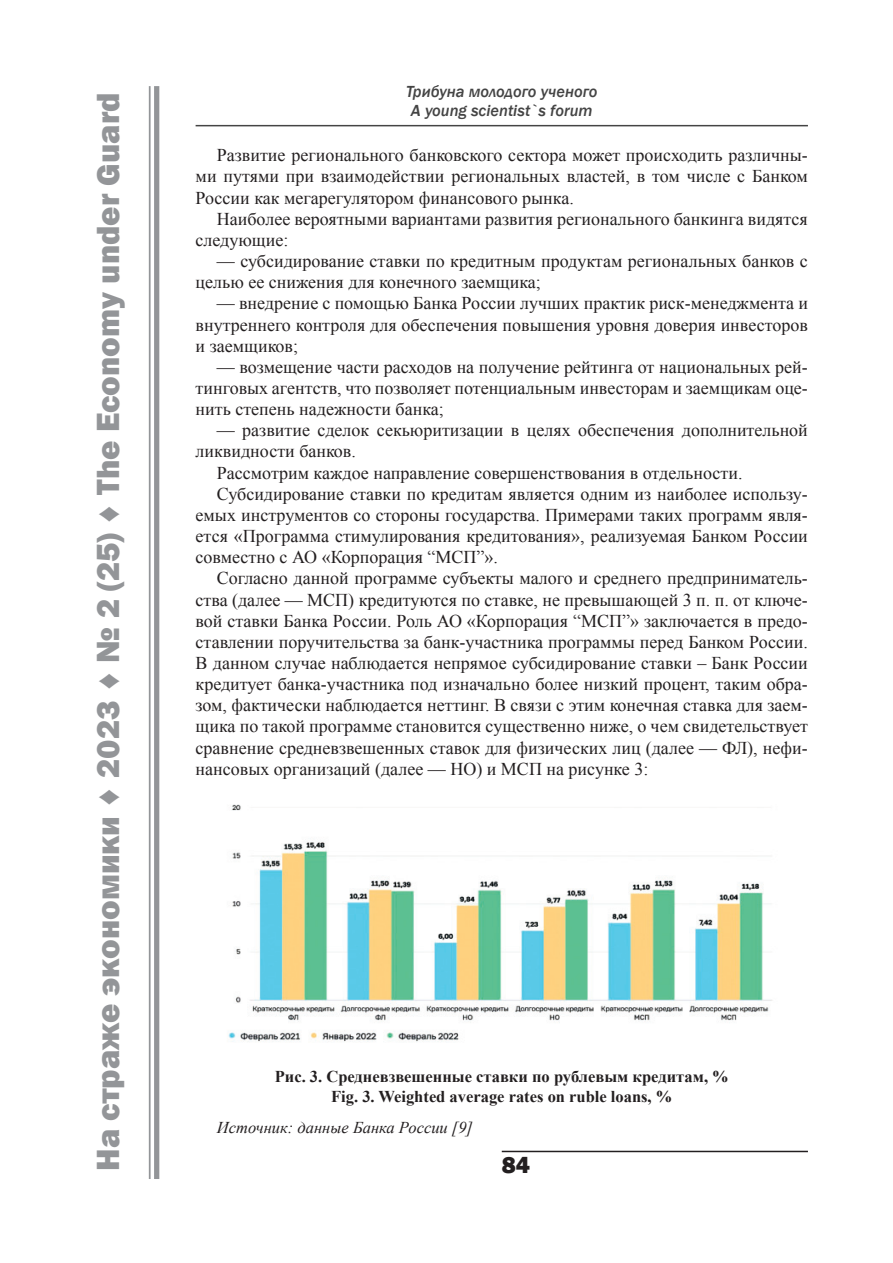
<style>
.page{position:relative;width:893px;height:1263px;background:#fff}
.page>*{position:absolute;margin:0;border:0;box-sizing:border-box;transform-origin:0 0}
.t1{font:800 33px "Franklin Gothic";color:#939598}
.t2{font:800 24px "Franklin Gothic";color:#231f20}
.BodyText{font:18px/21.1px "Times New Roman";color:#231f20;text-align:justify}
.Рисунок{font:700 16.5px "Times New Roman";color:#231f20}
.t3{font:italic 500 16.5px/19.8px "Franklin Gothic";color:#444}
.Источник{font:italic 16.5px "Times New Roman";color:#231f20}
</style>
<div class="page">
<hr style="left:502px;top:1151px;width:306px;height:1px;background:#231f20">
<div style="left:154px;top:86px;width:5px;height:1093px;background:#939598"></div>
<hr style="left:149px;top:86px;width:2px;height:1093px;background:#939598">
<hr style="left:196px;top:125px;width:612px;height:1px;background:#444">
<img style="left:228px;top:804px;width:544px;height:238px">
<h1 class="t1" style="left:87px;top:1171px;width:1080px;rotate:-90deg">На страже экономики ♦ 2023 ♦ № 2 (25) ♦ The Economy under Guard</h1>
<p class="t3" style="left:406px;top:81px;width:193px">Трибуна молодого ученого<br>A young scientist`s forum</p>
<p class="BodyText" style="left:196px;top:144px;width:614px;text-indent:21px">Развитие регионального банковского сектора может происходить различны&shy;ми путями при взаимодействии региональных властей, в том числе с Банком России как мегарегулятором финансового рынка.</p>
<p class="BodyText" style="left:196px;top:208px;width:614px;text-indent:21px">Наиболее вероятными вариантами развития регионального банкинга видятся следующие:</p>
<p class="BodyText" style="left:196px;top:250px;width:614px;text-indent:21px">— субсидирование ставки по кредитным продуктам региональных банков с целью ее снижения для конечного заемщика;</p>
<p class="BodyText" style="left:196px;top:292px;width:614px;text-indent:21px">— внедрение с помощью Банка России лучших практик риск-менеджмента и внутреннего контроля для обеспечения повышения уровня доверия инвесторов и заемщиков;</p>
<p class="BodyText" style="left:196px;top:356px;width:614px;text-indent:21px">— возмещение части расходов на получение рейтинга от национальных рей&shy;тинговых агентств, что позволяет потенциальным инвесторам и заемщикам оце&shy;нить степень надежности банка;</p>
<p class="BodyText" style="left:196px;top:419px;width:614px;text-indent:21px">— развитие сделок секьюритизации в целях обеспечения дополнительной ликвидности банков.</p>
<p class="BodyText" style="left:217px;top:461px;width:527px">Рассмотрим каждое направление совершенствования в отдельности.</p>
<p class="BodyText" style="left:196px;top:483px;width:614px;text-indent:21px">Субсидирование ставки по кредитам является одним из наиболее использу&shy;емых инструментов со стороны государства. Примерами таких программ явля&shy;ется «Программа стимулирования кредитования», реализуемая Банком России совместно с АО «Корпорация “МСП”».</p>
<p class="BodyText" style="left:196px;top:567px;width:614px;text-indent:21px">Согласно данной программе субъекты малого и среднего предприниматель&shy;ства (далее — МСП) кредитуются по ставке, не превышающей 3 п. п. от ключе&shy;вой ставки Банка России. Роль АО «Корпорация “МСП”» заключается в предо&shy;ставлении поручительства за банк-участника программы перед Банком России.<br>В данном случае наблюдается непрямое субсидирование ставки – Банк России кредитует банка-участника под изначально более низкий процент, таким обра&shy;зом, фактически наблюдается неттинг. В связи с этим конечная ставка для заем&shy;щика по такой программе становится существенно ниже, о чем свидетельствует сравнение средневзвешенных ставок для физических лиц (далее — ФЛ), нефи&shy;нансовых организаций (далее — НО) и МСП на рисунке 3:</p>
<p class="Рисунок" style="left:275px;top:1065px;width:455px">Рис. 3. Средневзвешенные ставки по рублевым кредитам, %</p>
<p class="Рисунок" style="left:331px;top:1085px;width:343px">Fig. 3. Weighted average rates on ruble loans, %</p>
<p class="Источник" style="left:217px;top:1116px;width:258px">Источник: данные Банка России [9]</p>
<h2 class="t2" style="left:502px;top:1150px;width:30px">84</h2>
</div>
